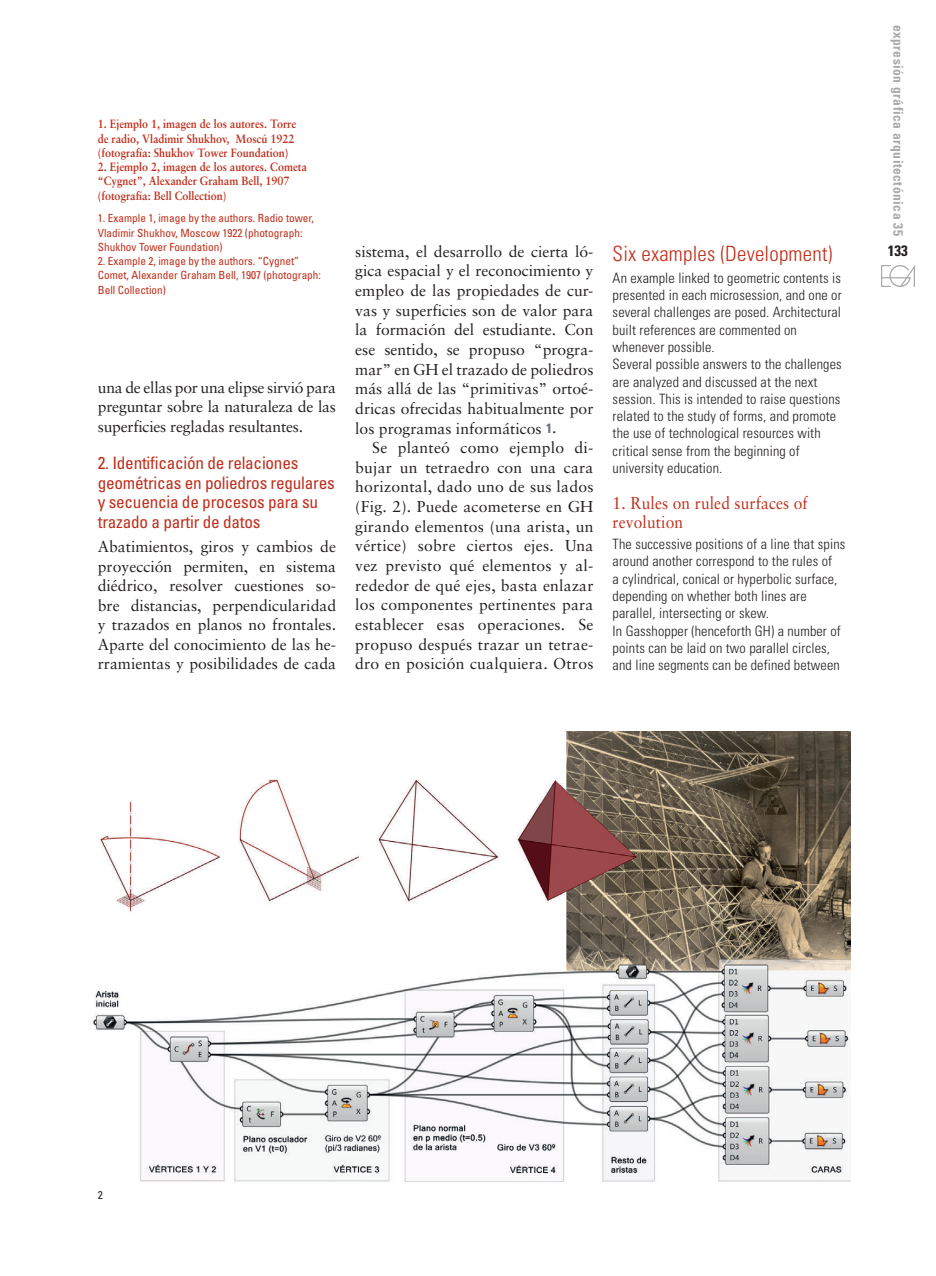
<style>
.page{position:relative;width:936px;height:1276px;background:#fff}
.page>*{position:absolute;margin:0;border:0;box-sizing:border-box;transform-origin:0 0}
.TITULAR_1_CAST{font:300 condensed 21px "Univers";letter-spacing:.01em;color:#c02d19}
.SUBTITULO_CAST{font:condensed 17.25px/19.8px "Univers";letter-spacing:-.015em;color:#c02d19}
.SUBTITULO_INGLES{font:17.25px/18.8px "Sabon";letter-spacing:.01em;color:#c02d19;scale:.9 1}
.t1{font:15.75px/19.6px "Sabon";color:#231f20;text-align:justify}
.t2{font:700 condensed 15px "Univers";color:#231f20}
.t3{font:300 condensed 14.25px/17.2px "Univers";letter-spacing:.01em;color:#231f20}
.t4{font:700 condensed 13.5px "Univers";letter-spacing:.035em;color:#a8a9ad}
.t5{font:700 12px/14.2px "Sabon";color:#c02d19;scale:.9 1}
.t6{font:condensed 11.25px/14.2px "Univers";color:#c02d19}
.PIES_DE_FOTO_INGLES{font:condensed 11.25px "Univers";color:#231f20}
.s1{font-family:"Univers";font-weight:700;font-stretch:condensed;font-size:13.5px;color:#6b6f86}
</style>
<div class="page">
<img style="left:90px;top:732px;width:760px;height:450px">
<img style="left:881px;top:265px;width:33px;height:21px">
<p class="t5" style="left:98px;top:117px;width:222px">1. Ejemplo 1, imagen de los autores. Torre de radio, Vladimir Shukhov, Moscú 1922 (fotografía: Shukhov Tower Foundation)</p>
<p class="t5" style="left:98px;top:160px;width:234px">2. Ejemplo 2, imagen de los autores. Cometa “Cygnet”, Alexander Graham Bell, 1907 (fotografía: Bell Collection)</p>
<p class="t6" style="left:98px;top:211px;width:218px">1. Example 1, image by the authors. Radio tower,<br>Vladimir Shukhov, Moscow 1922 (photograph:<br>Shukhov Tower Foundation)</p>
<p class="t6" style="left:98px;top:254px;width:225px">2. Example 2, image by the authors. “Cygnet”<br>Comet, Alexander Graham Bell, 1907 (photograph:<br>Bell Collection)</p>
<p class="t1" style="left:98px;top:377px;width:240px">una de ellas por una elipse sirvió para preguntar sobre la naturaleza de las superficies regladas resultantes.</p>
<p class="SUBTITULO_CAST" style="left:98px;top:452px;width:238px">2. Identificación de relaciones geométricas en poliedros regulares y secuencia de procesos para su trazado a partir de datos</p>
<p class="t1" style="left:98px;top:536px;width:240px">Abatimientos, giros y cambios de proyección permiten, en sistema diédrico, resolver cuestiones so&shy;bre distancias, perpendicularidad y trazados en planos no frontales.<br>Aparte del conocimiento de las he&shy;rramientas y posibilidades de cada</p>
<p class="t1" style="left:355px;top:241px;width:240px">sistema, el desarrollo de cierta ló&shy;gica espacial y el reconocimiento y empleo de las propiedades de cur&shy;vas y superficies son de valor para la formación del estudiante. Con ese sentido, se propuso “progra&shy;mar” en GH el trazado de poliedros más allá de las “primitivas” ortoé&shy;dricas ofrecidas habitualmente por los programas informáticos <span class="s1">1</span>.</p>
<p class="t1" style="left:355px;top:438px;width:240px;text-indent:17px">Se planteó como ejemplo di&shy;bujar un tetraedro con una cara horizontal, dado uno de sus lados (Fig. 2). Puede acometerse en GH girando elementos (una arista, un vértice) sobre ciertos ejes. Una vez previsto qué elementos y al&shy;rededor de qué ejes, basta enlazar los componentes pertinentes para establecer esas operaciones. Se propuso después trazar un tetrae&shy;dro en posición cualquiera. Otros</p>
<p class="TITULAR_1_CAST" style="left:612px;top:241px;width:221px">Six examples (Development)</p>
<p class="t3" style="left:612px;top:269px;width:230px">An example linked to geometric contents is presented in each microsession, and one or several challenges are posed. Architectural built references are commented on whenever possible.</p>
<p class="t3" style="left:612px;top:355px;width:230px">Several possible answers to the challenges are analyzed and discussed at the next session. This is intended to raise questions related to the study of forms, and promote the use of technological resources with critical sense from the beginning of university education.</p>
<p class="SUBTITULO_INGLES" style="left:612px;top:493px;width:218px">1. Rules on ruled surfaces of revolution</p>
<p class="t3" style="left:612px;top:535px;width:234px">The successive positions of a line that spins around another correspond to the rules of<br>a cylindrical, conical or hyperbolic surface, depending on whether both lines are parallel, intersecting or skew.</p>
<p class="t3" style="left:612px;top:622px;width:230px">In Gasshopper (henceforth GH) a number of points can be laid on two parallel circles, and line segments can be defined between</p>
<p class="t4" style="left:906px;top:25px;width:213px;rotate:90deg">expresión gráfica arquitectónica 35</p>
<p class="t2" style="left:887px;top:242px;width:21px">133</p>
<p class="PIES_DE_FOTO_INGLES" style="left:98px;top:1188px;width:6px">2</p>
</div>
